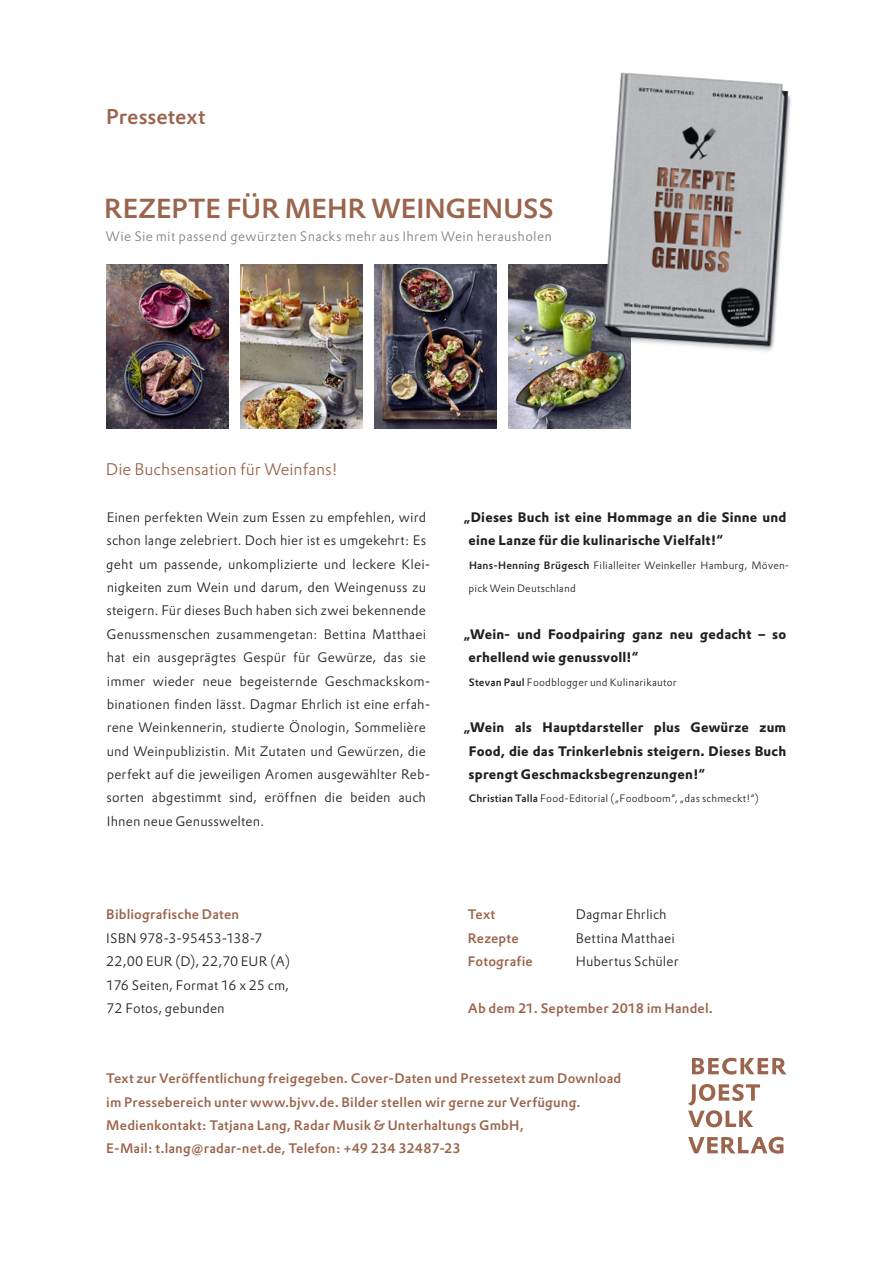
<style>
.page{position:relative;width:893px;height:1263px;background:#fff}
.page>*{position:absolute;margin:0;border:0;box-sizing:border-box;transform-origin:0 0}
.t1{font:500 27px "DTL Prokyon TOT";color:#9b644c}
.t2{font:500 21px "DTL Prokyon TOT";color:#9b644c}
.t3{font:300 16.5px "DTL Prokyon TOT";letter-spacing:-.005em;color:#9b644c}
.t4{font:300 13.5px/23.4px "DTL Prokyon TOT";letter-spacing:.01em;color:#231f20}
.t5{font:500 13.5px/23.4px "DTL Prokyon TOT";letter-spacing:.01em;color:#9b644c}
.t6{font:700 13.5px/23.4px "DTL Prokyon TOT";letter-spacing:.015em;color:#231f20}
.t7{font:300 13.5px "DTL Prokyon TOT";letter-spacing:.025em;color:#808285}
.t8{font:300 10.5px "DTL Prokyon TOT";letter-spacing:.02em;color:#231f20}
.s1{font-weight:500}
</style>
<div class="page">
<img style="left:508px;top:264px;width:123px;height:164px">
<img style="left:374px;top:264px;width:123px;height:164px">
<img style="left:106px;top:264px;width:123px;height:164px">
<svg style="left:688px;top:1137px;width:95px;height:16px"></svg>
<svg style="left:688px;top:1084px;width:72px;height:43px"></svg>
<svg style="left:692px;top:1058px;width:95px;height:16px"></svg>
<img style="left:584px;top:72px;width:207px;height:327px">
<img style="left:240px;top:264px;width:123px;height:164px">
<h2 class="t2" style="left:106px;top:103px;width:101px">Pressetext</h2>
<h1 class="t1" style="left:104px;top:191px;width:451px">REZEPTE FÜR MEHR WEINGENUSS</h1>
<p class="t7" style="left:106px;top:228px;width:447px">Wie Sie mit passend gewürzten Snacks mehr aus Ihrem Wein herausholen</p>
<p class="t3" style="left:106px;top:459px;width:233px">Die Buchsensation für Weinfans!</p>
<p class="t4" style="left:106px;top:505px;width:325px">Einen perfekten Wein zum Essen zu empfehlen, wird schon lange zelebriert. Doch hier ist es umgekehrt: Es geht um passende, unkomplizierte und leckere Klei&shy;nigkeiten zum Wein und darum, den Weingenuss zu steigern. Für dieses Buch haben sich zwei bekennende Genussmenschen zusammengetan: Bettina Matthaei hat ein ausgeprägtes Gespür für Gewürze, das sie immer wieder neue begeisternde Geschmackskom&shy;binationen finden lässt. Dagmar Ehrlich ist eine erfah&shy;rene Weinkennerin, studierte Önologin, Sommelière und Weinpublizistin. Mit Zutaten und Gewürzen, die perfekt auf die jeweiligen Aromen ausgewählter Reb&shy;sorten abgestimmt sind, eröffnen die beiden auch Ihnen neue Genusswelten.</p>
<p class="t5" style="left:106px;top:903px;width:134px">Bibliografische Daten</p>
<p class="t4" style="left:106px;top:926px;width:185px">ISBN 978-3-95453-138-7<br>22,00 EUR (D), 22,70 EUR (A)<br>176 Seiten, Format 16 x 25 cm,<br>72 Fotos, gebunden</p>
<p class="t6" style="left:469px;top:505px;width:319px;text-indent:-5px">„Dieses Buch ist eine Hommage an die Sinne und eine Lanze für die kulinarische Vielfalt!“</p>
<p class="t8" style="left:469px;top:558px;width:322px"><span class="s1">Hans-Henning Brügesch</span> Filialleiter Weinkeller Hamburg, Möven-</p>
<p class="t8" style="left:469px;top:582px;width:109px">pick Wein Deutschland</p>
<p class="t6" style="left:469px;top:622px;width:319px;text-indent:-5px">„Wein- und Foodpairing ganz neu gedacht – so erhellend wie genussvoll!“</p>
<p class="t8" style="left:469px;top:675px;width:209px"><span class="s1">Stevan Paul</span> Foodblogger und Kulinarikautor</p>
<p class="t6" style="left:469px;top:716px;width:319px;text-align:justify;text-indent:-5px">„Wein als Hauptdarsteller plus Gewürze zum Food, die das Trinkerlebnis steigern. Dieses Buch sprengt Geschmacksbegrenzungen!“</p>
<p class="t8" style="left:469px;top:792px;width:292px"><span class="s1">Christian Talla</span> Food-Editorial („Foodboom“, „das schmeckt!“)</p>
<p class="t5" style="left:468px;top:903px;width:29px">Text</p>
<p class="t4" style="left:576px;top:903px;width:92px">Dagmar Ehrlich</p>
<p class="t5" style="left:468px;top:926px;width:53px">Rezepte</p>
<p class="t4" style="left:576px;top:926px;width:101px">Bettina Matthaei</p>
<p class="t5" style="left:468px;top:950px;width:67px">Fotografie</p>
<p class="t4" style="left:576px;top:950px;width:105px">Hubertus Schüler</p>
<p class="t5" style="left:468px;top:996px;width:247px">Ab dem 21. September 2018 im Handel.</p>
<p class="t5" style="left:106px;top:1066px;width:516px">Text zur Veröffentlichung freigegeben. Cover-Daten und Pressetext zum Download im Pressebereich unter www.bjvv.de. Bilder stellen wir gerne zur Verfügung.<br>Medienkontakt: Tatjana Lang, Radar Musik &amp; Unterhaltungs GmbH,<br>E-Mail: t.lang@radar-net.de, Telefon: +49 234 32487-23</p>
</div>
